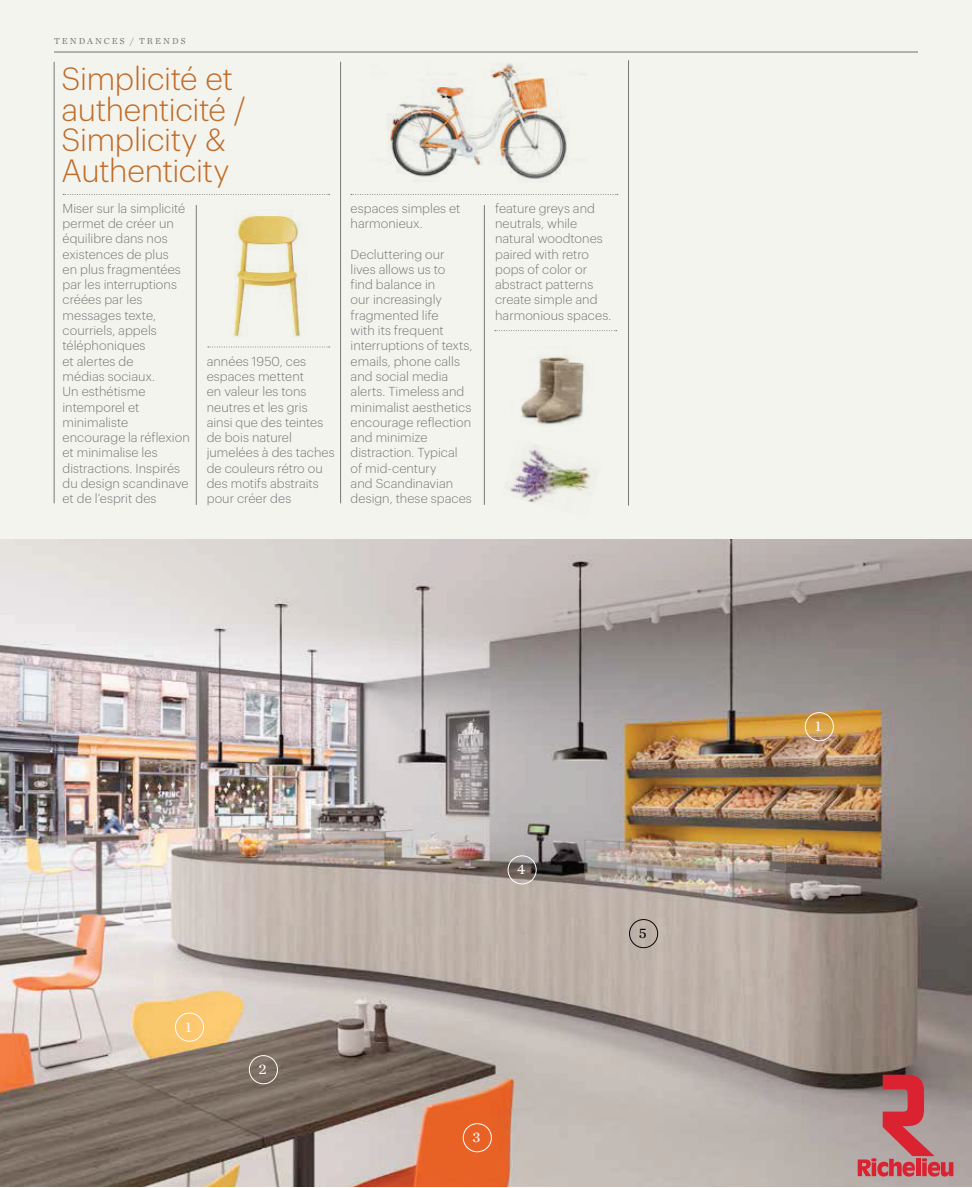
<style>
.page{position:relative;width:972px;height:1188px;background:#fff}
.page>*{position:absolute;margin:0;border:0;box-sizing:border-box;transform-origin:0 0}
.t1{font:300 31.5px/30.6px "Graphik";letter-spacing:-.015em;color:#c06c28}
.t2{font:15px "Chronicle Text G1";color:#fff}
.t3{font:15px "Chronicle Text G1";color:#040503}
.t4{font:300 12.75px/15.3px "Graphik";letter-spacing:.005em;color:#777879}
.t5{font:9px "Chronicle Text G1";letter-spacing:.23em;color:#777879}
</style>
<div class="page">
<div style="left:0;top:0;width:972px;height:1186px;background:#f4f4ef"></div>
<img style="left:0;top:539px;width:972px;height:647px">
<div style="left:629px;top:919px;width:29px;height:29px;border:1px solid #040503;border-radius:50%"></div>
<div style="left:249px;top:1055px;width:29px;height:29px;border:1px solid #fff;border-radius:50%"></div>
<div style="left:463px;top:1123px;width:29px;height:29px;border:1px solid #fff;border-radius:50%"></div>
<div style="left:175px;top:1013px;width:29px;height:29px;border:1px solid #fff;border-radius:50%"></div>
<div style="left:805px;top:712px;width:29px;height:29px;border:1px solid #fff;border-radius:50%"></div>
<div style="left:508px;top:856px;width:29px;height:28px;border:1px solid #fff;border-radius:50%"></div>
<hr style="left:54px;top:51px;width:864px;height:2px;background:#777879">
<hr style="left:54px;top:62px;width:1px;height:441px;background:#777879">
<hr style="left:340px;top:62px;width:1px;height:441px;background:#777879">
<hr style="left:484px;top:205px;width:1px;height:300px;background:#777879">
<hr style="left:196px;top:205px;width:1px;height:300px;background:#777879">
<hr style="left:628px;top:60px;width:1px;height:446px;background:#777879">
<svg style="left:351px;top:194px;width:267px;height:1px"></svg>
<svg style="left:63px;top:194px;width:267px;height:1px"></svg>
<img style="left:387px;top:63px;width:181px;height:116px">
<img style="left:510px;top:445px;width:82px;height:58px">
<img style="left:520px;top:355px;width:65px;height:71px">
<img style="left:224px;top:216px;width:87px;height:131px">
<svg style="left:208px;top:347px;width:122px;height:1px"></svg>
<svg style="left:495px;top:330px;width:122px;height:1px"></svg>
<svg style="left:858px;top:1075px;width:95px;height:102px;background:#b37073"></svg>
<p class="t5" style="left:54px;top:34px;width:133px">TENDANCES / TRENDS</p>
<h1 class="t1" style="left:62px;top:61px;width:186px">Simplicité et authenticité /<br>Simplicity &amp;<br>Authenticity</h1>
<p class="t4" style="left:63px;top:199px;width:129px">Miser sur la simplicité permet de créer un équilibre dans nos existences de plus<br>en plus fragmentées par les interruptions créées par les messages texte, courriels, appels téléphoniques<br>et alertes de<br>médias sociaux.<br>Un esthétisme intemporel et minimaliste encourage la réflexion et minimalise les distractions. Inspirés du design scandinave et de l’esprit des</p>
<p class="t4" style="left:207px;top:352px;width:130px">années 1950, ces espaces mettent<br>en valeur les tons neutres et les gris ainsi que des teintes de bois naturel jumelées à des taches de couleurs rétro ou des motifs abstraits pour créer des</p>
<p class="t4" style="left:351px;top:199px;width:111px">espaces simples et harmonieux.</p>
<p class="t4" style="left:351px;top:245px;width:123px">Decluttering our lives allows us to<br>find balance in<br>our increasingly fragmented life<br>with its frequent interruptions of texts, emails, phone calls and social media alerts. Timeless and minimalist aesthetics encourage reflection and minimize distraction. Typical of mid-century<br>and Scandinavian design, these spaces</p>
<p class="t4" style="left:495px;top:199px;width:118px">feature greys and neutrals, while natural woodtones paired with retro pops of color or abstract patterns create simple and harmonious spaces.</p>
<p class="t2" style="left:185px;top:1015px;width:8px">1</p>
<p class="t2" style="left:258px;top:1058px;width:10px">2</p>
<p class="t2" style="left:517px;top:858px;width:10px">4</p>
<p class="t2" style="left:472px;top:1126px;width:9px">3</p>
<p class="t3" style="left:639px;top:922px;width:9px">5</p>
<p class="t2" style="left:815px;top:715px;width:8px">1</p>
</div>
